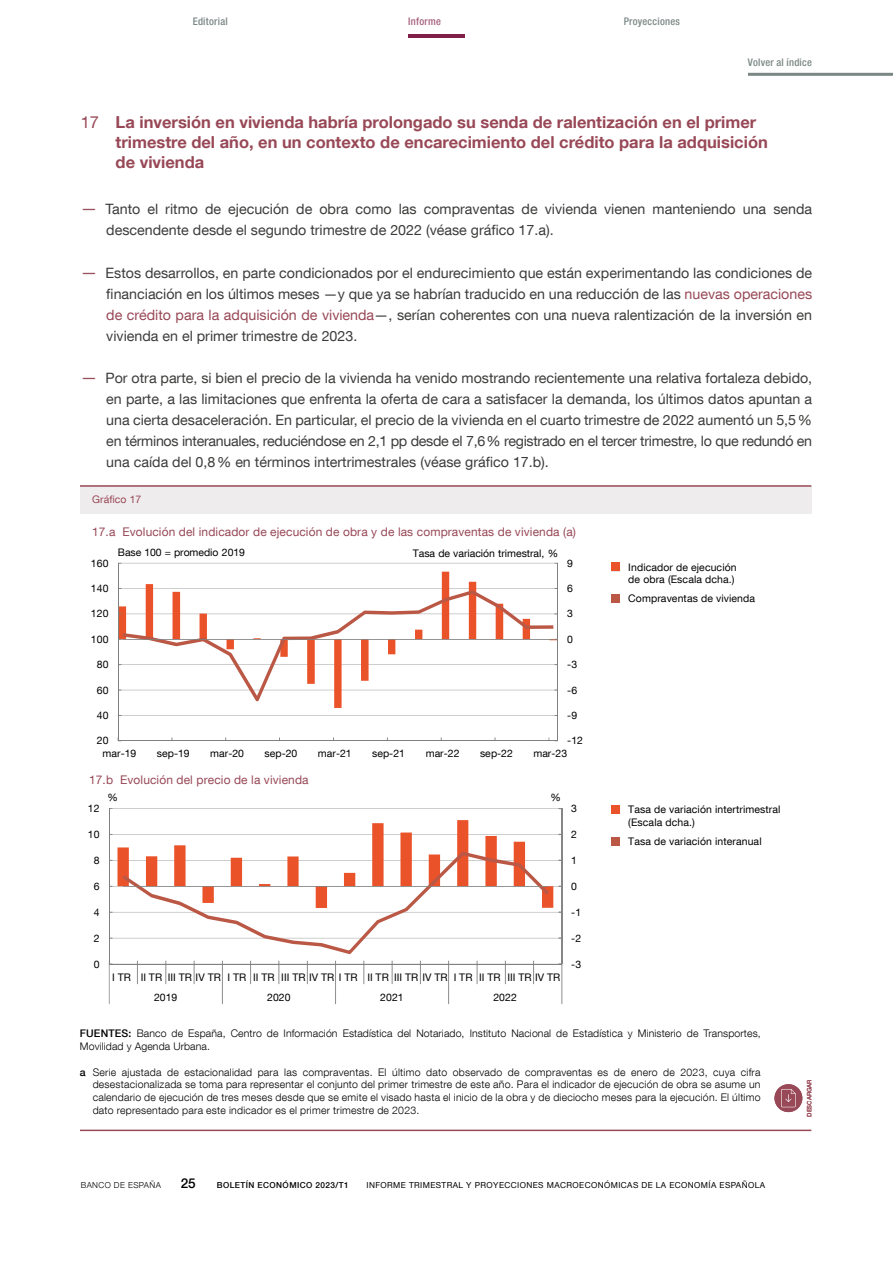
<style>
.page{position:relative;width:893px;height:1263px;background:#fff}
.page>*{position:absolute;margin:0;border:0;box-sizing:border-box;transform-origin:0 0}
.Ladillo_Ficha{font:700 16.5px/19.8px "Bd E Neue Helvetica";color:#984856}
.Texto_ficha_Bullets{font:14.25px/21px "Bd E Neue Helvetica";color:#3c3c3b;text-align:justify}
.t1{font:500 13.5px "Bd E Neue Helvetica";color:#000}
.t2{font:12px "Bd E Neue Helvetica";letter-spacing:.01em;color:#984856}
.t3{font:300 10.5px/12.6px "Bd E Neue Helvetica";letter-spacing:.01em;color:#000}
.t4{font:10.5px/12.6px "Bd E Neue Helvetica";letter-spacing:.01em;color:#000}
.t5{font:500 condensed 10.5px "Bd E Neue Helvetica";letter-spacing:.025em;color:#7a8785}
.t6{font:10.5px "Bd E Neue Helvetica";letter-spacing:.01em;color:#984856}
.t7{font:500 condensed 10.5px "Bd E Neue Helvetica";letter-spacing:.025em;color:#a6627e}
.t8{font:8.25px "Bd E Neue Helvetica";letter-spacing:.05em;color:#000}
.t9{font:500 8.25px "Bd E Neue Helvetica";letter-spacing:.05em;color:#000}
.t10{font:300 8.25px "Bd E Neue Helvetica";letter-spacing:.05em;color:#000}
.t11{font:500 6px "Bd E Neue Helvetica";color:#984856}
.s1{font-weight:400}
.s2{font-size:16.5px;color:#9b515d}
.s3{color:#984856}
.s4{font-weight:500}
</style>
<div class="page">
<hr style="left:408px;top:34px;width:57px;height:4px;background:#801f47">
<hr style="left:748px;top:73px;width:145px;height:3px;background:#7a8785">
<div style="left:80px;top:486px;width:731px;height:28px;background:#efeced"></div>
<hr style="left:80px;top:1129px;width:731px;height:2px;background:#984856">
<hr style="left:80px;top:485px;width:731px;height:2px;background:#984856">
<div style="left:611px;top:837px;width:9px;height:8px;background:#ba5845"></div>
<div style="left:611px;top:805px;width:9px;height:9px;background:#ea5229"></div>
<div style="left:611px;top:594px;width:9px;height:9px;background:#ba5845"></div>
<div style="left:611px;top:563px;width:9px;height:8px;background:#ea5229"></div>
<hr style="left:118px;top:715px;width:440px;height:1px;background:#a6a5a5">
<hr style="left:118px;top:563px;width:440px;height:1px;background:#a6a5a5">
<svg style="left:119px;top:572px;width:438px;height:136px"></svg>
<hr style="left:557px;top:563px;width:1px;height:178px;background:#7f8080">
<hr style="left:118px;top:563px;width:1px;height:178px;background:#7f8080">
<hr style="left:118px;top:740px;width:440px;height:1px;background:#7f8080">
<svg style="left:122px;top:590px;width:431px;height:111px"></svg>
<svg style="left:119px;top:639px;width:438px;height:1px"></svg>
<hr style="left:109px;top:964px;width:453px;height:1px;background:#a6a5a5">
<hr style="left:109px;top:808px;width:453px;height:1px;background:#a6a5a5">
<hr style="left:561px;top:808px;width:1px;height:156px;background:#868686">
<hr style="left:109px;top:808px;width:1px;height:156px;background:#7f8080">
<hr style="left:109px;top:963px;width:453px;height:1px;background:#7f8080">
<svg style="left:137px;top:961px;width:1px;height:23px"></svg>
<svg style="left:165px;top:961px;width:1px;height:23px"></svg>
<svg style="left:194px;top:961px;width:1px;height:23px"></svg>
<svg style="left:250px;top:961px;width:1px;height:23px"></svg>
<svg style="left:278px;top:961px;width:1px;height:23px"></svg>
<svg style="left:307px;top:961px;width:1px;height:23px"></svg>
<svg style="left:363px;top:961px;width:1px;height:23px"></svg>
<svg style="left:392px;top:961px;width:1px;height:23px"></svg>
<svg style="left:420px;top:961px;width:1px;height:23px"></svg>
<svg style="left:477px;top:961px;width:1px;height:23px"></svg>
<svg style="left:505px;top:961px;width:1px;height:23px"></svg>
<svg style="left:533px;top:961px;width:1px;height:23px"></svg>
<svg style="left:109px;top:963px;width:3px;height:41px"></svg>
<svg style="left:222px;top:961px;width:1px;height:43px"></svg>
<svg style="left:335px;top:961px;width:1px;height:43px"></svg>
<svg style="left:448px;top:961px;width:1px;height:43px"></svg>
<svg style="left:558px;top:963px;width:4px;height:41px"></svg>
<svg style="left:110px;top:820px;width:451px;height:134px"></svg>
<div style="left:774px;top:1084px;width:28px;height:28px;background:#984856;border-radius:50%"></div>
<svg style="left:781px;top:1089px;width:15px;height:18px"></svg>
<p class="t5" style="left:193px;top:15px;width:37px">Editorial</p>
<p class="t7" style="left:408px;top:15px;width:34px">Informe</p>
<p class="t5" style="left:624px;top:15px;width:58px">Proyecciones</p>
<p class="t5" style="left:748px;top:56px;width:65px">Volver al índice</p>
<h3 class="Ladillo_Ficha" style="left:116px;top:112px;width:654px;text-indent:-35px"><span class="s1">17</span> La inversión en vivienda habría prolongado su senda de ralentización en el primer trimestre del año, en un contexto de encarecimiento del crédito para la adquisición de vivienda</h3>
<p class="Texto_ficha_Bullets" style="left:106px;top:198px;width:707px;text-indent:-26px"><span class="s2">—</span> Tanto el ritmo de ejecución de obra como las compraventas de vivienda vienen manteniendo una senda descendente desde el segundo trimestre de 2022 (véase gráfico 17.a).</p>
<p class="Texto_ficha_Bullets" style="left:106px;top:262px;width:707px;text-indent:-26px"><span class="s2">—</span> Estos desarrollos, en parte condicionados por el endurecimiento que están experimentando las condiciones de financiación en los últimos meses —y que ya se habrían traducido en una reducción de las <span class="s3">nuevas operaciones de crédito para la adquisición de vivienda</span>—, serían coherentes con una nueva ralentización de la inversión en vivienda en el primer trimestre de 2023.</p>
<p class="Texto_ficha_Bullets" style="left:106px;top:367px;width:707px;text-indent:-26px"><span class="s2">—</span> Por otra parte, si bien el precio de la vivienda ha venido mostrando recientemente una relativa fortaleza debido, en parte, a las limitaciones que enfrenta la oferta de cara a satisfacer la demanda, los últimos datos apuntan a una cierta desaceleración. En particular, el precio de la vivienda en el cuarto trimestre de 2022 aumentó un 5,5% en términos interanuales, reduciéndose en 2,1 pp desde el 7,6% registrado en el tercer trimestre, lo que redundó en una caída del 0,8% en términos intertrimestrales (véase gráfico 17.b).</p>
<p class="t6" style="left:92px;top:493px;width:51px">Gráfico 17</p>
<p class="t2" style="left:92px;top:524px;width:485px">17.a Evolución del indicador de ejecución de obra y de las compraventas de vivienda (a)</p>
<p class="t4" style="left:91px;top:556px;width:19px">160</p>
<p class="t4" style="left:118px;top:545px;width:129px">Base 100 = promedio 2019</p>
<p class="t4" style="left:413px;top:546px;width:147px">Tasa de variación trimestral, %</p>
<p class="t4" style="left:567px;top:556px;width:7px">9</p>
<p class="t4" style="left:91px;top:582px;width:19px">140</p>
<p class="t4" style="left:567px;top:582px;width:7px">6</p>
<p class="t4" style="left:91px;top:607px;width:19px">120</p>
<p class="t4" style="left:567px;top:607px;width:7px">3</p>
<p class="t4" style="left:91px;top:632px;width:19px">100</p>
<p class="t4" style="left:567px;top:632px;width:7px">0</p>
<p class="t4" style="left:97px;top:658px;width:13px">80</p>
<p class="t4" style="left:567px;top:658px;width:11px">-3</p>
<p class="t4" style="left:97px;top:683px;width:13px">60</p>
<p class="t4" style="left:567px;top:683px;width:11px">-6</p>
<p class="t4" style="left:97px;top:709px;width:13px">40</p>
<p class="t4" style="left:567px;top:709px;width:11px">-9</p>
<p class="t4" style="left:97px;top:734px;width:13px">20</p>
<p class="t4" style="left:567px;top:734px;width:17px">-12</p>
<p class="t4" style="left:103px;top:747px;width:35px">mar-19</p>
<p class="t4" style="left:157px;top:747px;width:34px">sep-19</p>
<p class="t4" style="left:210px;top:747px;width:35px">mar-20</p>
<p class="t4" style="left:265px;top:747px;width:34px">sep-20</p>
<p class="t4" style="left:318px;top:747px;width:35px">mar-21</p>
<p class="t4" style="left:372px;top:747px;width:34px">sep-21</p>
<p class="t4" style="left:426px;top:747px;width:35px">mar-22</p>
<p class="t4" style="left:480px;top:747px;width:34px">sep-22</p>
<p class="t4" style="left:533px;top:747px;width:35px">mar-23</p>
<p class="t2" style="left:89px;top:772px;width:221px">17.b Evolución del precio de la vivienda</p>
<p class="t4" style="left:108px;top:790px;width:12px">%</p>
<p class="t4" style="left:550px;top:790px;width:12px">%</p>
<p class="t4" style="left:88px;top:802px;width:13px">12</p>
<p class="t4" style="left:571px;top:802px;width:7px">3</p>
<p class="t4" style="left:88px;top:828px;width:13px">10</p>
<p class="t4" style="left:571px;top:828px;width:7px">2</p>
<p class="t4" style="left:94px;top:853px;width:7px">8</p>
<p class="t4" style="left:571px;top:853px;width:7px">1</p>
<p class="t4" style="left:94px;top:879px;width:7px">6</p>
<p class="t4" style="left:571px;top:879px;width:7px">0</p>
<p class="t4" style="left:94px;top:905px;width:7px">4</p>
<p class="t4" style="left:571px;top:905px;width:11px">-1</p>
<p class="t4" style="left:94px;top:931px;width:7px">2</p>
<p class="t4" style="left:571px;top:931px;width:11px">-2</p>
<p class="t4" style="left:94px;top:957px;width:7px">0</p>
<p class="t4" style="left:571px;top:957px;width:11px">-3</p>
<p class="t4" style="left:154px;top:967px;width:408px;line-height:20px;text-indent:-42px">I TR II TR III TR IV TR I TR II TR III TR IV TR I TR II TR III TR IV TR I TR II TR III TR IV TR<br>2019</p>
<p class="t4" style="left:267px;top:990px;width:25px">2020</p>
<p class="t4" style="left:380px;top:990px;width:25px">2021</p>
<p class="t4" style="left:494px;top:990px;width:25px">2022</p>
<p class="t4" style="left:628px;top:560px;width:110px">Indicador de ejecución de obra (Escala dcha.)</p>
<p class="t4" style="left:628px;top:592px;width:128px">Compraventas de vivienda</p>
<p class="t4" style="left:628px;top:803px;width:154px">Tasa de variación intertrimestral (Escala dcha.)</p>
<p class="t4" style="left:628px;top:835px;width:135px">Tasa de variación interanual</p>
<p class="t3" style="left:80px;top:1027px;width:682px"><span class="s4">FUENTES:</span> Banco de España, Centro de Información Estadística del Notariado, Instituto Nacional de Estadística y Ministerio de Transportes,<br>Movilidad y Agenda Urbana.</p>
<p class="t3" style="left:93px;top:1065px;width:669px;text-align:justify;text-indent:-13px"><span class="s4">a</span> Serie ajustada de estacionalidad para las compraventas. El último dato observado de compraventas es de enero de 2023, cuya cifra desestacionalizada se toma para representar el conjunto del primer trimestre de este año. Para el indicador de ejecución de obra se asume un calendario de ejecución de tres meses desde que se emite el visado hasta el inicio de la obra y de dieciocho meses para la ejecución. El último dato representado para este indicador es el primer trimestre de 2023.</p>
<p class="t10" style="left:81px;top:1180px;width:82px">BANCO DE ESPAÑA</p>
<p class="t1" style="left:181px;top:1175px;width:16px">25</p>
<p class="t9" style="left:217px;top:1180px;width:133px">BOLETÍN ECONÓMICO 2023/T1</p>
<p class="t8" style="left:366px;top:1180px;width:400px">INFORME TRIMESTRAL Y PROYECCIONES MACROECONÓMICAS DE LA ECONOMÍA ESPAÑOLA</p>
<p class="t11" style="left:806px;top:1117px;width:39px;rotate:-90deg">DESCARGAR</p>
</div>
